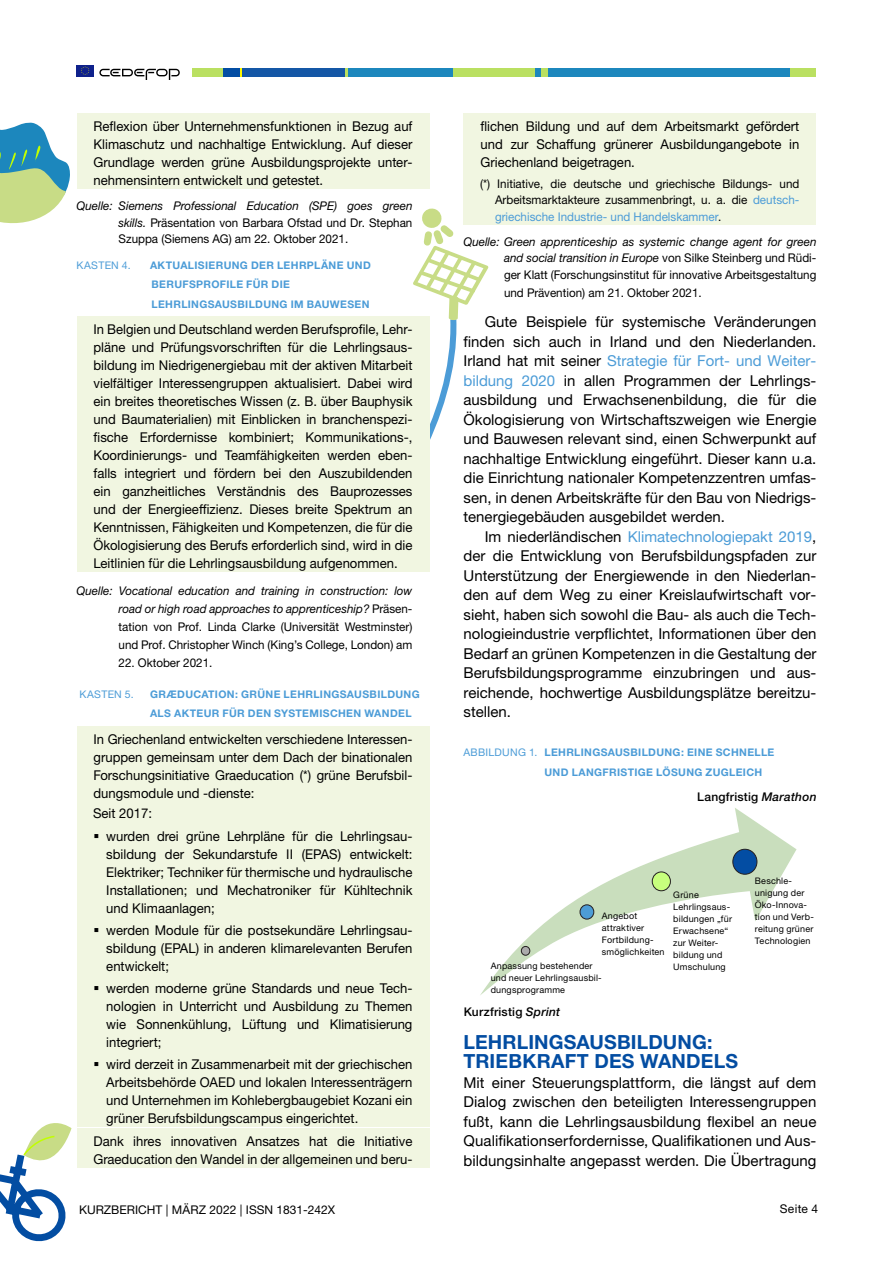
<style>
.page{position:relative;width:893px;height:1263px;background:#fff}
.page>*{position:absolute;margin:0;border:0;box-sizing:border-box;transform-origin:0 0}
.t1{font:700 19.5px/19.5px "Helvetica Neue LTW1 G";letter-spacing:.01em;color:#034da2}
.t2{font:15px/19.5px "Helvetica Neue LTW1 G";color:#000;text-align:justify}
.t3{font:13.5px/18px "Helvetica Neue LTW1 G";color:#000;text-align:justify}
.t4{font:12px/16.5px "Helvetica Neue LTW1 G";color:#000;text-align:justify}
.t5{font:italic 12px/16.5px "Helvetica Neue LTW1 G";color:#000;text-align:justify}
.t6{font:500 12px "Helvetica Neue LTW1 G";letter-spacing:.02em;color:#000}
.t7{font:700 10.5px/19.5px "Helvetica Neue LTW1 G";letter-spacing:.035em;color:#4c9cd7}
.t8{font:10.5px "Helvetica Neue LTW1 G";letter-spacing:.025em;color:#4c9cd7}
.t9{font:9px/12px "Helvetica Neue LTW1 G";letter-spacing:.025em;color:#000}
.s1{font-style:italic}
.s2{color:#4c9cd7}
.s3{font-style:normal}
.s4{font-weight:400}
</style>
<div class="page">
<div style="left:77px;top:65px;width:17px;height:11px;background:#0f218c"></div>
<svg style="left:81px;top:66px;width:8px;height:9px"></svg>
<svg style="left:99px;top:69px;width:81px;height:11px"></svg>
<div style="left:192px;top:68px;width:31px;height:9px;background:#bae061"></div>
<div style="left:347px;top:68px;width:106px;height:9px;background:#1c87bd"></div>
<div style="left:453px;top:68px;width:82px;height:9px;background:#bae061"></div>
<div style="left:535px;top:68px;width:7px;height:9px;background:#1c87bd"></div>
<div style="left:547px;top:68px;width:243px;height:9px;background:#1c87bd"></div>
<div style="left:542px;top:68px;width:6px;height:9px;background:#bae061"></div>
<div style="left:223px;top:68px;width:18px;height:9px;background:#034da3"></div>
<svg style="left:241px;top:68px;width:2px;height:9px"></svg>
<svg style="left:345px;top:68px;width:2px;height:9px"></svg>
<div style="left:243px;top:68px;width:102px;height:9px;background:#1457a6"></div>
<div style="left:790px;top:68px;width:26px;height:9px;background:#bae061"></div>
<div style="left:463px;top:113px;width:353px;height:58px;background:#f1f6e1"></div>
<div style="left:463px;top:171px;width:353px;height:54px;background:#f1f6e1"></div>
<svg style="left:480px;top:808px;width:316px;height:187px"></svg>
<div style="left:521px;top:946px;width:9px;height:9px;background:#ababab;border-radius:50%"></div>
<div style="left:521px;top:946px;width:9px;height:10px;border:1px solid #241f21;border-radius:50%"></div>
<div style="left:580px;top:905px;width:14px;height:14px;background:#4d9cd6;border-radius:50%"></div>
<div style="left:580px;top:904px;width:14px;height:15px;border:1px solid #241f21;border-radius:50%"></div>
<div style="left:652px;top:872px;width:18px;height:19px;background:#c7ff7d;border-radius:50%"></div>
<div style="left:652px;top:871px;width:19px;height:20px;border:1px solid #241f21;border-radius:50%"></div>
<div style="left:733px;top:849px;width:24px;height:25px;background:#034da3;border-radius:50%"></div>
<div style="left:732px;top:849px;width:25px;height:26px;border:1px solid #241f21;border-radius:50%"></div>
<svg style="left:0;top:1123px;width:72px;height:119px"></svg>
<div style="left:77px;top:113px;width:352px;height:76px;background:#f1f6e1"></div>
<div style="left:77px;top:316px;width:352px;height:256px;background:#f1f6e1"></div>
<div style="left:77px;top:726px;width:352px;height:75px;background:#f1f6e1"></div>
<div style="left:77px;top:802px;width:352px;height:20px;background:#f1f6e1"></div>
<div style="left:77px;top:823px;width:352px;height:93px;background:#f1f6e1"></div>
<div style="left:77px;top:917px;width:352px;height:58px;background:#f1f6e1"></div>
<div style="left:77px;top:975px;width:352px;height:76px;background:#f1f6e1"></div>
<div style="left:77px;top:1051px;width:352px;height:76px;background:#f1f6e1"></div>
<div style="left:77px;top:1128px;width:352px;height:39px;background:#f1f6e1"></div>
<svg style="left:413px;top:208px;width:75px;height:326px"></svg>
<svg style="left:0;top:122px;width:70px;height:102px"></svg>
<p class="t3" style="left:94px;top:117px;width:320px">Reflexion über Unternehmensfunktionen in Bezug auf Klimaschutz und nachhaltige Entwicklung. Auf dieser Grundlage werden grüne Ausbildungsprojekte unter&shy;nehmensintern entwickelt und getestet.</p>
<p class="t4" style="left:119px;top:198px;width:295px;text-indent:-42px"><span class="s1">Quelle: Siemens Professional Education (SPE) goes green skills.</span> Präsentation von Barbara Ofstad und Dr. Stephan Szuppa (Siemens AG) am 22. Oktober 2021.</p>
<p class="t8" style="left:77px;top:258px;width:56px">KASTEN 4.</p>
<p class="t7" style="left:150px;top:255px;width:222px">AKTUALISIERUNG DER LEHRPLÄNE UND<br>BERUFSPROFILE FÜR DIE<br>LEHRLINGSAUSBILDUNG IM BAUWESEN</p>
<p class="t3" style="left:94px;top:320px;width:320px">In Belgien und Deutschland werden Berufsprofile, Lehr&shy;pläne und Prüfungsvorschriften für die Lehrlingsaus&shy;bildung im Niedrigenergiebau mit der aktiven Mitarbeit vielfältiger Interessengruppen aktualisiert. Dabei wird ein breites theoretisches Wissen (z. B. über Bauphysik und Baumaterialien) mit Einblicken in branchenspezi&shy;fische Erfordernisse kombiniert; Kommunikations-, Koordinierungs- und Teamfähigkeiten werden eben&shy;falls integriert und fördern bei den Auszubildenden ein ganzheitliches Verständnis des Bauprozesses und der Energieeffizienz. Dieses breite Spektrum an Kenntnissen, Fähigkeiten und Kompetenzen, die für die Ökologisierung des Berufs erforderlich sind, wird in die Leitlinien für die Lehrlingsausbildung aufgenommen.</p>
<p class="t4" style="left:119px;top:581px;width:295px;line-height:18px;text-indent:-42px"><span class="s1">Quelle: Vocational education and training in construction: low road or high road approaches to apprenticeship?</span> Präsen&shy;tation von Prof. Linda Clarke (Universität Westminster) und Prof. Christopher Winch (King’s College, London) am</p>
<p class="t4" style="left:119px;top:654px;width:95px">22. Oktober 2021.</p>
<p class="t8" style="left:80px;top:687px;width:56px">KASTEN 5.</p>
<p class="t7" style="left:150px;top:684px;width:271px">GRÆDUCATION: GRÜNE LEHRLINGSAUSBILDUNG<br>ALS AKTEUR FÜR DEN SYSTEMISCHEN WANDEL</p>
<p class="t3" style="left:94px;top:730px;width:320px">In Griechenland entwickelten verschiedene Interessen&shy;gruppen gemeinsam unter dem Dach der binationalen Forschungsinitiative Graeducation (*) grüne Berufsbil&shy;dungsmodule und -dienste:</p>
<p class="t3" style="left:106px;top:802px;width:308px;line-height:22.2px;text-indent:-13px">Seit 2017:<br>wurden drei grüne Lehrpläne für die Lehrlingsau-</p>
<p class="t3" style="left:106px;top:845px;width:308px">sbildung der Sekundarstufe II (EPAS) entwickelt:<br>Elektriker; Techniker für thermische und hydraulische Installationen; und Mechatroniker für Kühltechnik und Klimaanlagen;</p>
<p class="t3" style="left:106px;top:921px;width:308px">werden Module für die postsekundäre Lehrlingsau&shy;sbildung (EPAL) in anderen klimarelevanten Berufen entwickelt;</p>
<p class="t3" style="left:106px;top:979px;width:308px">werden moderne grüne Standards und neue Tech&shy;nologien in Unterricht und Ausbildung zu Themen wie Sonnenkühlung, Lüftung und Klimatisierung integriert;</p>
<p class="t3" style="left:106px;top:1055px;width:308px">wird derzeit in Zusammenarbeit mit der griechischen Arbeitsbehörde OAED und lokalen Interessenträgern und Unternehmen im Kohlebergbaugebiet Kozani ein grüner Berufsbildungscampus eingerichtet.</p>
<p class="t3" style="left:94px;top:1132px;width:320px">Dank ihres innovativen Ansatzes hat die Initiative<br>Graeducation den Wandel in der allgemeinen und beru-</p>
<p class="t3" style="left:480px;top:117px;width:320px">flichen Bildung und auf dem Arbeitsmarkt gefördert und zur Schaffung grünerer Ausbildungangebote in Griechenland beigetragen.</p>
<p class="t4" style="left:495px;top:175px;width:306px;text-indent:-15px">(*) Initiative, die deutsche und griechische Bildungs- und Arbeitsmarktakteure zusammenbringt, u. a. die <span class="s2">deutsch&shy;griechische Industrie- und Handelskammer</span>.</p>
<p class="t5" style="left:504px;top:233px;width:314px;text-indent:-40px">Quelle: Green apprenticeship as systemic change agent for green and social transition in Europe <span class="s3">von Silke Steinberg und Rüdi&shy;ger Klatt (Forschungsinstitut für innovative Arbeitsgestaltung</span></p>
<p class="t4" style="left:504px;top:284px;width:199px">und Prävention) am 21. Oktober 2021.</p>
<p class="t2" style="left:463px;top:312px;width:354px;text-indent:21px">Gute Beispiele für systemische Veränderungen finden sich auch in Irland und den Niederlanden.<br>Irland hat mit seiner <span class="s2">Strategie für Fort- und Weiter&shy;bildung 2020</span> in allen Programmen der Lehrlings&shy;ausbildung und Erwachsenenbildung, die für die Ökologisierung von Wirtschaftszweigen wie Energie und Bauwesen relevant sind, einen Schwerpunkt auf nachhaltige Entwicklung eingeführt. Dieser kann u.a. die Einrichtung nationaler Kompetenzzentren umfas&shy;sen, in denen Arbeitskräfte für den Bau von Niedrigs&shy;tenergiegebäuden ausgebildet werden.</p>
<p class="t2" style="left:463px;top:526px;width:354px;text-indent:21px">Im niederländischen <span class="s2">Klimatechnologiepakt 2019</span>, der die Entwicklung von Berufsbildungspfaden zur Unterstützung der Energiewende in den Niederlan&shy;den auf dem Weg zu einer Kreislaufwirtschaft vor&shy;sieht, haben sich sowohl die Bau- als auch die Tech&shy;nologieindustrie verpflichtet, Informationen über den Bedarf an grünen Kompetenzen in die Gestaltung der Berufsbildungsprogramme einzubringen und aus&shy;reichende, hochwertige Ausbildungsplätze bereitzu&shy;stellen.</p>
<p class="t7" style="left:544px;top:742px;width:231px;text-indent:-81px"><span class="s4">ABBILDUNG 1.</span> LEHRLINGSAUSBILDUNG: EINE SCHNELLE<br>UND LANGFRISTIGE LÖSUNG ZUGLEICH</p>
<p class="t6" style="left:697px;top:789px;width:121px">Langfristig <span class="s1">Marathon</span></p>
<p class="t9" style="left:602px;top:909px;width:64px">Angebot attraktiver<br>Fortbildung&shy;smöglichkeiten</p>
<p class="t9" style="left:491px;top:959px;width:113px">Anpassung bestehender und neuer Lehrlingsausbil&shy;dungsprogramme</p>
<p class="t6" style="left:464px;top:1004px;width:98px">Kurzfristig <span class="s1">Sprint</span></p>
<p class="t9" style="left:673px;top:889px;width:60px">Grüne<br>Lehrlingsaus&shy;bildungen „für<br>Erwachsene“ zur Weiter&shy;bildung und<br>Umschulung</p>
<p class="t9" style="left:755px;top:875px;width:61px">Beschle&shy;unigung der<br>Öko-Innova&shy;tion und Verb&shy;reitung grüner<br>Technologien</p>
<h1 class="t1" style="left:463px;top:1032px;width:276px">LEHRLINGSAUSBILDUNG:<br>TRIEBKRAFT DES WANDELS</h1>
<p class="t2" style="left:463px;top:1072px;width:354px">Mit einer Steuerungsplattform, die längst auf dem Dialog zwischen den beteiligten Interessengruppen fußt, kann die Lehrlingsausbildung flexibel an neue Qualifikationserfordernisse, Qualifikationen und Aus&shy;bildungsinhalte angepasst werden. Die Übertragung</p>
<p class="t4" style="left:79px;top:1201px;width:258px">KURZBERICHT | MÄRZ 2022 | ISSN 1831-242X</p>
<p class="t4" style="left:780px;top:1201px;width:40px">Seite 4</p>
</div>
